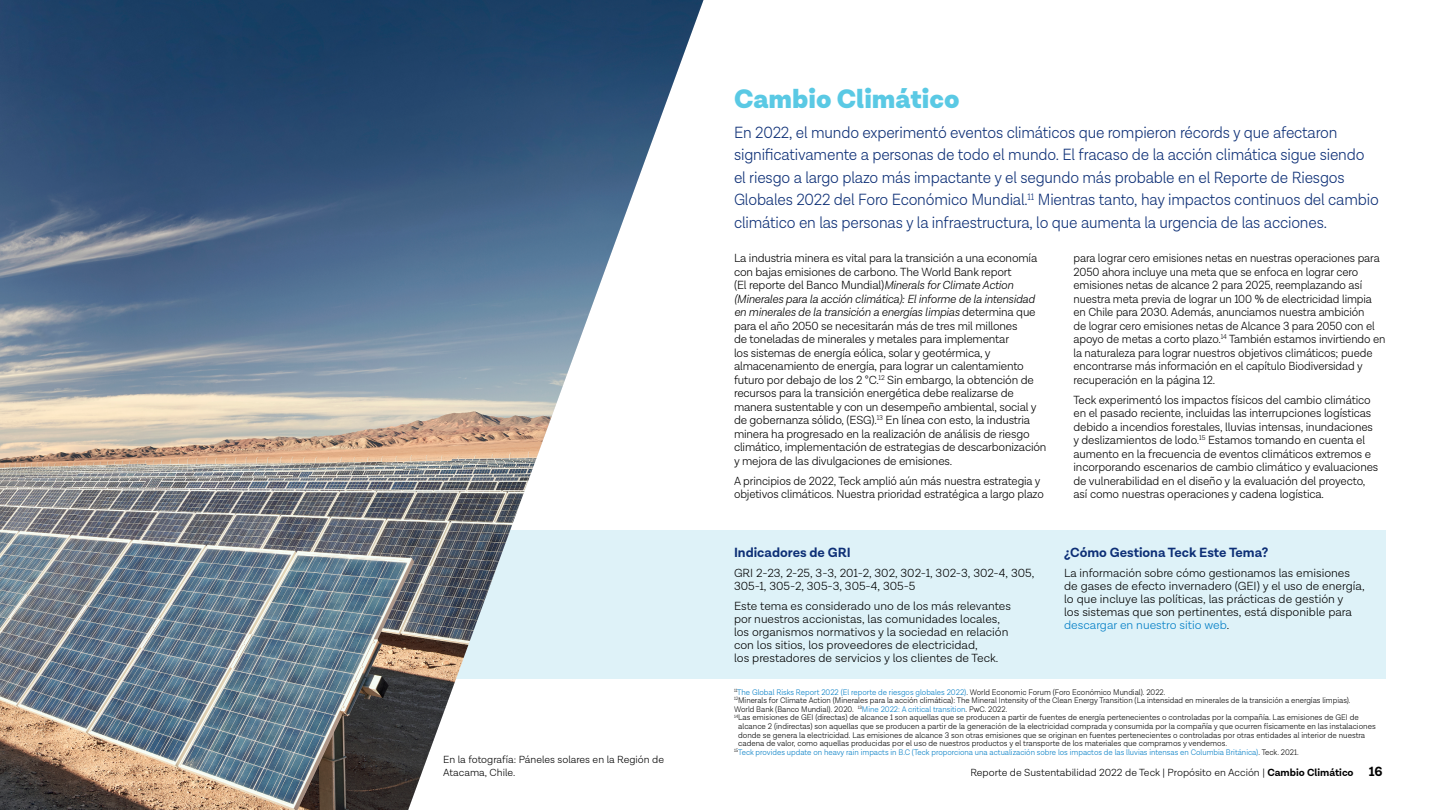
<style>
.page{position:relative;width:1440px;height:810px;background:#fff}
.page>*{position:absolute;margin:0;border:0;box-sizing:border-box;transform-origin:0 0}
.t1{font:900 27px "Lota Grotesque";color:#5ac9e4}
.t2{font:300 16.5px/22.5px "Lota Grotesque";letter-spacing:-.01em;color:#0d2f76;scale:.94 1}
.t3{font:700 13.5px "Lota Grotesque";color:#0d2f76}
.t4{font:300 12px/13.5px "Lota Grotesque";letter-spacing:-.01em;color:#000}
.t5{font:300 12px/13.5px "Lota Grotesque";letter-spacing:-.01em;color:#000;scale:.95 1}
.t6{font:300 10.5px/13.5px "Lota Grotesque";color:#000}
.t7{font:300 8.25px "Lota Grotesque";color:#000}
.t8{font:300 8.25px "Lota Grotesque";color:#007dc5;scale:.95 1}
.t9{font:300 8.25px "Lota Grotesque";color:#000;scale:.95 1}
.s1{font-style:italic}
.s2{color:#007dc5}
.s3{color:#000}
.s4{font-weight:700}
.s5{font-weight:700;font-size:13.5px}
</style>
<div class="page">
<div style="left:386px;top:530px;width:1000px;height:148px;background:#def2f8"></div>
<img style="left:0;top:0;width:703px;height:810px">
<p class="t6" style="left:443px;top:753px;width:222px">En la fotografía: Páneles solares en la Región de<br>Atacama, Chile.</p>
<h1 class="t1" style="left:734px;top:83px;width:227px">Cambio Climático</h1>
<p class="t2" style="left:734px;top:121px;width:687px">En 2022, el mundo experimentó eventos climáticos que rompieron récords y que afectaron significativamente a personas de todo el mundo. El fracaso de la acción climática sigue siendo el riesgo a largo plazo más impactante y el segundo más probable en el Reporte de Riesgos Globales 2022 del Foro Económico Mundial.<sup>11</sup> Mientras tanto, hay impactos continuos del cambio climático en las personas y la infraestructura, lo que aumenta la urgencia de las acciones.</p>
<p class="t4" style="left:734px;top:251px;width:314px">La industria minera es vital para la transición a una economía con bajas emisiones de carbono. The World Bank report<br>(El reporte del Banco Mundial)<span class="s1">Minerals for Climate Action (Minerales para la acción climática): El informe de la intensidad en minerales de la transición a energías limpias</span> determina que para el año 2050 se necesitarán más de tres mil millones<br>de toneladas de minerales y metales para implementar<br>los sistemas de energía eólica, solar y geotérmica, y almacenamiento de energía, para lograr un calentamiento futuro por debajo de los 2 °C.<sup>12</sup> Sin embargo, la obtención de recursos para la transición energética debe realizarse de manera sustentable y con un desempeño ambiental, social y de gobernanza sólido, (ESG).<sup>13</sup> En línea con esto, la industria minera ha progresado en la realización de análisis de riesgo climático, implementación de estrategias de descarbonización y mejora de las divulgaciones de emisiones.</p>
<p class="t5" style="left:734px;top:474px;width:328px">A principios de 2022, Teck amplió aún más nuestra estrategia y objetivos climáticos. Nuestra prioridad estratégica a largo plazo</p>
<p class="t5" style="left:1074px;top:251px;width:330px">para lograr cero emisiones netas en nuestras operaciones para 2050 ahora incluye una meta que se enfoca en lograr cero emisiones netas de alcance 2 para 2025, reemplazando así nuestra meta previa de lograr un 100 % de electricidad limpia en Chile para 2030. Además, anunciamos nuestra ambición<br>de lograr cero emisiones netas de Alcance 3 para 2050 con el apoyo de metas a corto plazo.<sup>14</sup> También estamos invirtiendo en la naturaleza para lograr nuestros objetivos climáticos; puede encontrarse más información en el capítulo Biodiversidad y recuperación en la página 12.</p>
<p class="t4" style="left:1074px;top:393px;width:306px">Teck experimentó los impactos físicos del cambio climático en el pasado reciente, incluidas las interrupciones logísticas debido a incendios forestales, lluvias intensas, inundaciones y deslizamientos de lodo.<sup>15</sup> Estamos tomando en cuenta el aumento en la frecuencia de eventos climáticos extremos e incorporando escenarios de cambio climático y evaluaciones de vulnerabilidad en el diseño y la evaluación del proyecto, así como nuestras operaciones y cadena logística.</p>
<p class="t3" style="left:734px;top:544px;width:118px">Indicadores de GRI</p>
<p class="t4" style="left:734px;top:566px;width:302px;line-height:13.1px">GRI 2-23, 2-25, 3-3, 201-2, 302, 302-1, 302-3, 302-4, 305,<br>305-1, 305-2, 305-3, 305-4, 305-5</p>
<p class="t4" style="left:734px;top:599px;width:278px;line-height:13.1px">Este tema es considerado uno de los más relevantes por nuestros accionistas, las comunidades locales, los organismos normativos y la sociedad en relación con los sitios, los proveedores de electricidad,<br>los prestadores de servicios y los clientes de Teck.</p>
<p class="t3" style="left:1064px;top:544px;width:206px">¿Cómo Gestiona Teck Este Tema?</p>
<p class="t4" style="left:1064px;top:566px;width:302px;line-height:13.1px">La información sobre cómo gestionamos las emisiones de gases de efecto invernadero (GEI) y el uso de energía, lo que incluye las políticas, las prácticas de gestión y<br>los sistemas que son pertinentes, está disponible para <span class="s2">descargar en nuestro sitio web</span>.</p>
<p class="t8" style="left:734px;top:687px;width:456px"><sup>11</sup>The Global Risks Report 2022 (El reporte de riesgos globales 2022)<span class="s3">. World Economic Forum (Foro Económico Mundial). 2022.</span></p>
<p class="t9" style="left:734px;top:696px;width:650px"><sup>12</sup>Minerals for Climate Action (Minerales para la acción climática): The Mineral Intensity of the Clean Energy Transition (La intensidad en minerales de la transición a energías limpias).</p>
<p class="t9" style="left:734px;top:705px;width:289px">World Bank (Banco Mundial). 2020. <sup>13</sup><span class="s2">Mine 2022: A critical transition</span>. PwC. 2022.</p>
<p class="t7" style="left:734px;top:713px;width:626px"><sup>14</sup>Las emisiones de GEI (directas) de alcance 1 son aquellas que se producen a partir de fuentes de energía pertenecientes o controladas por la compañía. Las emisiones de GEI de</p>
<p class="t7" style="left:738px;top:722px;width:639px">alcance 2 (indirectas) son aquellas que se producen a partir de la generación de la electricidad comprada y consumida por la compañía y que ocurren físicamente en las instalaciones</p>
<p class="t7" style="left:738px;top:730px;width:628px">donde se genera la electricidad. Las emisiones de alcance 3 son otras emisiones que se originan en fuentes pertenecientes o controladas por otras entidades al interior de nuestra</p>
<p class="t7" style="left:738px;top:739px;width:490px">cadena de valor, como aquellas producidas por el uso de nuestros productos y el transporte de los materiales que compramos y vendemos.</p>
<p class="t8" style="left:734px;top:748px;width:596px"><sup>15</sup>Teck provides update on heavy rain impacts in B.C (Teck proporciona una actualización sobre los impactos de las lluvias intensas en Columbia Británica)<span class="s3">. Teck. 2021.</span></p>
<p class="t6" style="left:970px;top:766px;width:414px">Reporte de Sustentabilidad 2022 de Teck | Propósito en Acción | <span class="s4">Cambio Climático</span> <span class="s5">16</span></p>
</div>
